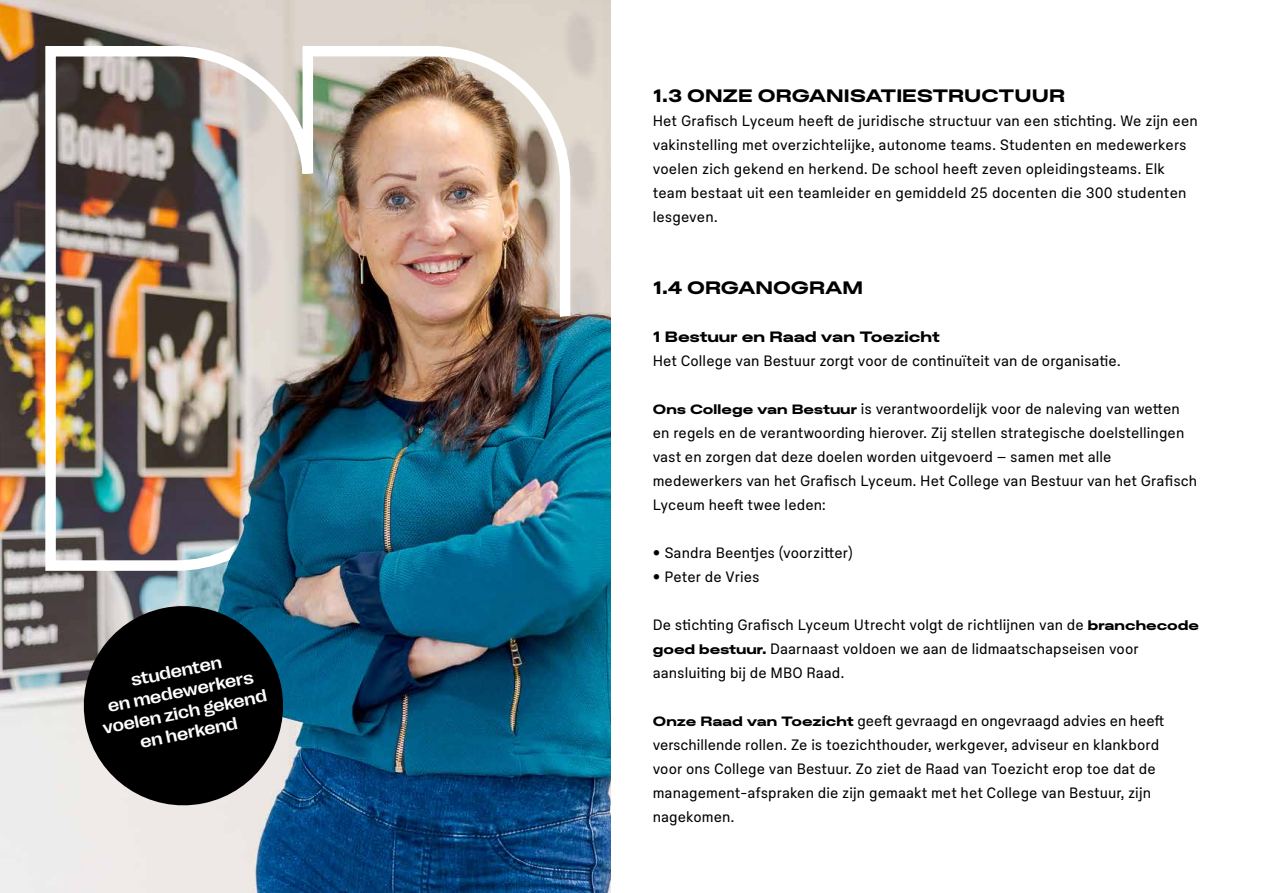
<style>
.page{position:relative;width:1263px;height:893px;background:#fff}
.page>*{position:absolute;margin:0;border:0;box-sizing:border-box;transform-origin:0 0}
.t1{font:18px "Plaid XL";letter-spacing:-.005em;color:#000}
.t2{font:500 expanded 17.85px/20.9px "Right Grotesk";color:#fff;text-align:center}
.t3{font:15px/24px "Plaid S";letter-spacing:.005em;color:#000}
.t4{font:15px "Plaid XL";color:#000}
.s1{font-family:"Plaid XL";font-size:13.5px}
.s2{font-family:"Avenir";font-weight:500}
</style>
<div class="page">
<img style="left:0;top:0;width:610px;height:893px">
<svg style="left:75px;top:597px;width:217px;height:217px;background:#333a3d"></svg>
<img style="left:40px;top:41px;width:536px;height:535px">
<img style="left:226px;top:316px;width:360px;height:264px">
<p class="t2" style="left:93px;top:677px;width:168px;rotate:-11deg">studenten<br>en medewerkers voelen zich gekend en herkend</p>
<p class="t1" style="left:653px;top:84px;width:414px">1.3 ONZE ORGANISATIESTRUCTUUR</p>
<p class="t3" style="left:653px;top:109px;width:547px">Het Grafisch Lyceum heeft de juridische structuur van een stichting. We zijn een vakinstelling met overzichtelijke, autonome teams. Studenten en medewerkers voelen zich gekend en herkend. De school heeft zeven opleidingsteams. Elk team bestaat uit een teamleider en gemiddeld 25 docenten die 300 studenten lesgeven.</p>
<p class="t1" style="left:653px;top:276px;width:212px">1.4 ORGANOGRAM</p>
<p class="t4" style="left:653px;top:327px;width:288px">1 Bestuur en Raad van Toezicht</p>
<p class="t3" style="left:653px;top:349px;width:469px">Het College van Bestuur zorgt voor de continuïteit van de organisatie.</p>
<p class="t3" style="left:653px;top:397px;width:546px"><span class="s1">Ons College van Bestuur</span> is verantwoordelijk voor de naleving van wetten en regels en de verantwoording hierover. Zij stellen strategische doelstellingen vast en zorgen dat deze doelen worden uitgevoerd – samen met alle medewerkers van het Grafisch Lyceum. Het College van Bestuur van het Grafisch Lyceum heeft twee leden:</p>
<p class="t3" style="left:653px;top:541px;width:201px"><span class="s2">•</span> Sandra Beentjes (voorzitter)</p>
<p class="t3" style="left:653px;top:565px;width:108px"><span class="s2">•</span> Peter de Vries</p>
<p class="t3" style="left:653px;top:613px;width:548px">De stichting Grafisch Lyceum Utrecht volgt de richtlijnen van de <span class="s1">branchecode goed bestuur.</span> Daarnaast voldoen we aan de lidmaatschapseisen voor aansluiting bij de MBO Raad.</p>
<p class="t3" style="left:653px;top:709px;width:513px"><span class="s1">Onze Raad van Toezicht</span> geeft gevraagd en ongevraagd advies en heeft verschillende rollen. Ze is toezichthouder, werkgever, adviseur en klankbord voor ons College van Bestuur. Zo ziet de Raad van Toezicht erop toe dat de management-afspraken die zijn gemaakt met het College van Bestuur, zijn nagekomen.</p>
</div>
